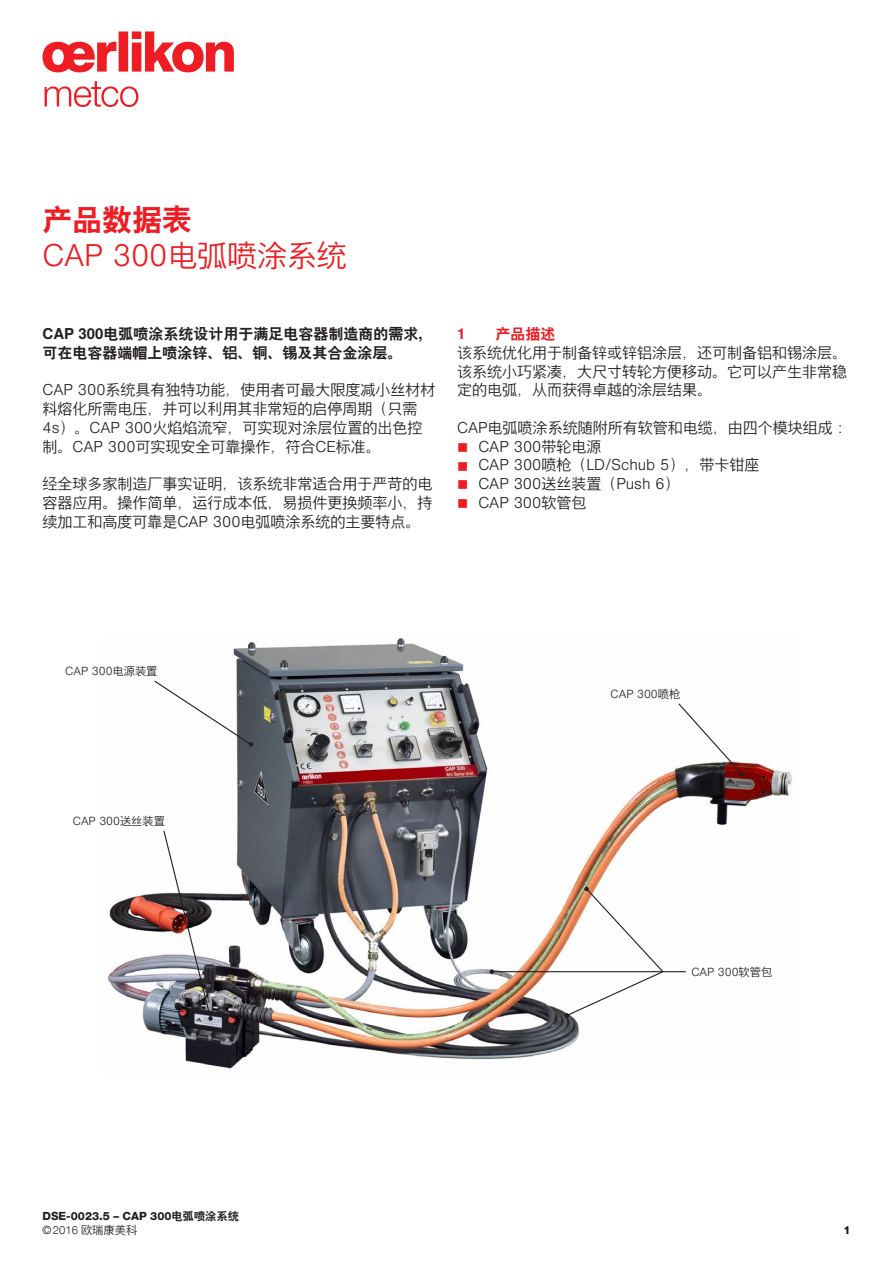
<style>
.page{position:relative;width:893px;height:1263px;background:#fff}
.page>*{position:absolute;margin:0;border:0;box-sizing:border-box;transform-origin:0 0}
.t1{font:300 30px "Nimbus Sans Global";letter-spacing:-.005em;color:#ee1d23}
.t2{font:700 30px "Nimbus Sans Global";letter-spacing:-.005em;color:#ee1d23}
.t3{font:300 15px/18.8px "Nimbus Sans Global";color:#231f20;text-align:justify}
.t4{font:700 15px/18.8px "Nimbus Sans Global";color:#231f20}
.t5{font:700 15px "Nimbus Sans Global";color:#ee1d23}
.t6{font:300 11.25px "Nimbus Sans Global";color:#231f20}
.t7{font:800 11.25px/14.1px "Helvetica Neue LT Com";color:#231f20}
.s1{color:#ee1d23}
.s2{font-family:"Nimbus Sans Global";font-weight:700}
.s3{font-weight:300}
.s4{font-family:"Nimbus Sans Global";font-weight:300}
</style>
<div class="page">
<svg style="left:43px;top:31px;width:191px;height:41px"></svg>
<svg style="left:45px;top:81px;width:93px;height:26px"></svg>
<img style="left:107px;top:638px;width:685px;height:422px">
<svg style="left:565px;top:816px;width:179px;height:244px"></svg>
<hr style="left:492px;top:971px;width:171px;height:1px;background:#231f20">
<svg style="left:490px;top:969px;width:4px;height:5px"></svg>
<svg style="left:153px;top:679px;width:100px;height:68px"></svg>
<svg style="left:153px;top:793px;width:100px;height:276px"></svg>
<svg style="left:677px;top:702px;width:67px;height:74px"></svg>
<h1 class="t2" style="left:43px;top:202px;width:151px">产品数据表</h1>
<h1 class="t1" style="left:43px;top:238px;width:306px">CAP 300电弧喷涂系统</h1>
<p class="t4" style="left:43px;top:325px;width:392px">CAP 300电弧喷涂系统设计用于满足电容器制造商的需求，可在电容器端帽上喷涂锌、铝、铜、锡及其合金涂层。</p>
<p class="t3" style="left:43px;top:381px;width:394px;text-align:left">CAP 300系统具有独特功能，使用者可最大限度减小丝材材料熔化所需电压，并可以利用其非常短的启停周期（只需<br>4s）。CAP 300火焰焰流窄，可实现对涂层位置的出色控制。CAP 300可实现安全可靠操作，符合CE标准。</p>
<p class="t3" style="left:43px;top:475px;width:392px">经全球多家制造厂事实证明，该系统非常适合用于严苛的电容器应用。操作简单，运行成本低，易损件更换频率小，持续加工和高度可靠是CAP 300电弧喷涂系统的主要特点。</p>
<p class="t5" style="left:457px;top:325px;width:10px">1</p>
<p class="t5" style="left:495px;top:325px;width:61px">产品描述</p>
<p class="t3" style="left:457px;top:343px;width:392px">该系统优化用于制备锌或锌铝涂层，还可制备铝和锡涂层。该系统小巧紧凑，大尺寸转轮方便移动。它可以产生非常稳定的电弧，从而获得卓越的涂层结果。</p>
<p class="t3" style="left:457px;top:418px;width:392px">CAP电弧喷涂系统随附所有软管和电缆，由四个模块组成：</p>
<p class="t3" style="left:457px;top:437px;width:146px"><span class="s1">■</span> CAP 300带轮电源</p>
<p class="t3" style="left:457px;top:456px;width:304px"><span class="s1">■</span> CAP 300喷枪（LD/Schub 5），带卡钳座</p>
<p class="t3" style="left:457px;top:475px;width:224px"><span class="s1">■</span> CAP 300送丝装置（Push 6）</p>
<p class="t3" style="left:457px;top:493px;width:131px"><span class="s1">■</span> CAP 300软管包</p>
<p class="t6" style="left:65px;top:664px;width:94px">CAP 300电源装置</p>
<p class="t6" style="left:73px;top:814px;width:94px">CAP 300送丝装置</p>
<p class="t6" style="left:611px;top:687px;width:71px">CAP 300喷枪</p>
<p class="t6" style="left:691px;top:965px;width:82px">CAP 300软管包</p>
<p class="t7" style="left:43px;top:1208px;width:198px">DSE-0023.5 – CAP 300<span class="s2">电弧喷涂系统</span><span class="s3">©2016</span> <span class="s4">欧瑞康美科</span></p>
<p class="t7" style="left:843px;top:1222px;width:9px">1</p>
</div>
